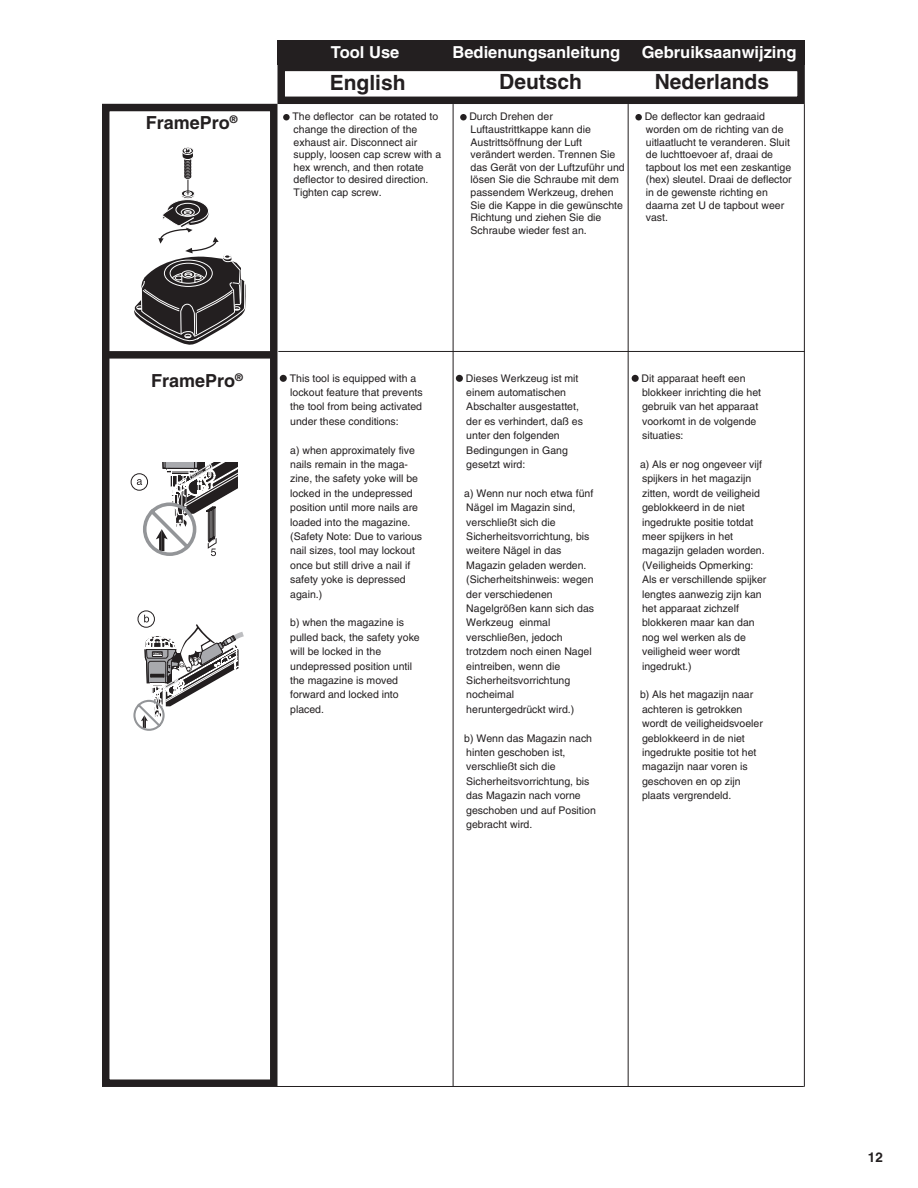
<style>
.page{position:relative;width:918px;height:1188px;background:#fff}
.page>*{position:absolute;margin:0;border:0;box-sizing:border-box;transform-origin:0 0}
.t1{font:700 21px "Helvetica LT";color:#231f20}
.t2{font:700 18px "Helvetica LT";color:#231f20}
.t3{font:700 16.5px "Helvetica LT";color:#fff}
.t4{font:700 13.5px "Helvetica LT";color:#231f20}
.t5{font:10.5px/14.4px "Helvetica LT";color:#231f20}
</style>
<div class="page">
<div style="left:102px;top:104px;width:175px;height:983px;border:7px solid #231f20"></div>
<hr style="left:804px;top:104px;width:1px;height:983px;background:#231f20">
<hr style="left:276px;top:1086px;width:528px;height:1px;background:#231f20">
<hr style="left:628px;top:104px;width:1px;height:982px;background:#231f20">
<hr style="left:453px;top:104px;width:1px;height:982px;background:#231f20">
<div style="left:109px;top:351px;width:166px;height:8px;background:#231f20"></div>
<div style="left:278px;top:40px;width:527px;height:25px;background:#231f20"></div>
<div style="left:278px;top:64px;width:527px;height:40px;border:7px solid #231f20"></div>
<hr style="left:278px;top:351px;width:527px;height:1px;background:#231f20">
<div style="left:131px;top:473px;width:17px;height:18px;border:1px solid #231f20;border-radius:50%"></div>
<svg style="left:137px;top:463px;width:101px;height:94px"></svg>
<div style="left:138px;top:611px;width:17px;height:17px;border:1px solid #231f20;border-radius:50%"></div>
<svg style="left:133px;top:615px;width:111px;height:116px"></svg>
<div style="left:280px;top:375px;width:7px;height:7px;background:#231f20;border-radius:50%"></div>
<div style="left:456px;top:375px;width:7px;height:7px;background:#231f20;border-radius:50%"></div>
<div style="left:632px;top:375px;width:7px;height:7px;background:#231f20;border-radius:50%"></div>
<div style="left:635px;top:114px;width:7px;height:6px;background:#231f20;border-radius:50%"></div>
<div style="left:283px;top:114px;width:7px;height:6px;background:#231f20;border-radius:50%"></div>
<div style="left:460px;top:114px;width:7px;height:6px;background:#231f20;border-radius:50%"></div>
<svg style="left:167px;top:200px;width:42px;height:22px"></svg>
<div style="left:167px;top:199px;width:42px;height:24px;border:1px solid #fff;border-radius:50%"></div>
<svg style="left:176px;top:203px;width:24px;height:13px"></svg>
<div style="left:176px;top:203px;width:24px;height:14px;border:1px solid #fff;border-radius:50%"></div>
<svg style="left:134px;top:207px;width:112px;height:138px"></svg>
<div style="left:181px;top:191px;width:14px;height:8px;border:1px solid #fff;border-radius:50%"></div>
<div style="left:181px;top:190px;width:14px;height:7px;border:1px solid #fff;border-radius:50%"></div>
<svg style="left:182px;top:147px;width:12px;height:49px"></svg>
<p class="t3" style="left:331px;top:42px;width:70px">Tool Use</p>
<p class="t3" style="left:453px;top:42px;width:169px">Bedienungsanleitung</p>
<p class="t3" style="left:642px;top:42px;width:156px">Gebruiksaanwijzing</p>
<p class="t2" style="left:146px;top:111px;width:93px">FramePro<sup>®</sup></p>
<p class="t1" style="left:330px;top:69px;width:77px">English</p>
<p class="t1" style="left:499px;top:68px;width:84px">Deutsch</p>
<p class="t1" style="left:655px;top:68px;width:116px">Nederlands</p>
<p class="t5" style="left:292px;top:110px;width:150px;line-height:12.6px">The deflector can be rotated to change the direction of the exhaust air. Disconnect air supply, loosen cap screw with a hex wrench, and then rotate deflector to desired direction.<br>Tighten cap screw.</p>
<p class="t5" style="left:469px;top:110px;width:157px;line-height:12.6px">Durch Drehen der<br>Luftaustrittkappe kann die<br>Austrittsöffnung der Luft verändert werden. Trennen Sie das Gerät von der Luftzuführ und lösen Sie die Schraube mit dem passendem Werkzeug, drehen<br>Sie die Kappe in die gewünschte<br>Richtung und ziehen Sie die<br>Schraube wieder fest an.</p>
<p class="t5" style="left:645px;top:110px;width:149px;line-height:12.6px">De deflector kan gedraaid worden om de richting van de uitlaatlucht te veranderen. Sluit de luchttoevoer af, draai de tapbout los met een zeskantige (hex) sleutel. Draai de deflector in de gewenste richting en daarna zet U de tapbout weer vast.</p>
<p class="t2" style="left:151px;top:370px;width:93px">FramePro<sup>®</sup></p>
<p class="t5" style="left:290px;top:371px;width:134px">This tool is equipped with a lockout feature that prevents the tool from being activated under these conditions:</p>
<p class="t5" style="left:290px;top:443px;width:133px">a) when approximately five nails remain in the maga&shy;zine, the safety yoke will be locked in the undepressed position until more nails are loaded into the magazine. (Safety Note: Due to various nail sizes, tool may lockout once but still drive a nail if safety yoke is depressed again.)</p>
<p class="t5" style="left:290px;top:616px;width:131px">b) when the magazine is pulled back, the safety yoke will be locked in the undepressed position until the magazine is moved forward and locked into placed.</p>
<p class="t5" style="left:466px;top:371px;width:119px">Dieses Werkzeug ist mit einem automatischen<br>Abschalter ausgestattet, der es verhindert, daß es unter den folgenden<br>Bedingungen in Gang gesetzt wird:</p>
<p class="t5" style="left:464px;top:486px;width:131px">a) Wenn nur noch etwa fünf<br>Nägel im Magazin sind, verschließt sich die<br>Sicherheitsvorrichtung, bis weitere Nägel in das<br>Magazin geladen werden. (Sicherheitshinweis: wegen der verschiedenen<br>Nagelgrößen kann sich das<br>Werkzeug einmal verschließen, jedoch trotzdem noch einen Nagel eintreiben, wenn die<br>Sicherheitsvorrichtung nocheimal<br>heruntergedrückt wird.)</p>
<p class="t5" style="left:464px;top:731px;width:133px">b) Wenn das Magazin nach hinten geschoben ist, verschließt sich die<br>Sicherheitsvorrichtung, bis das Magazin nach vorne geschoben und auf Position gebracht wird.</p>
<p class="t5" style="left:642px;top:371px;width:121px">Dit apparaat heeft een blokkeer inrichting die het gebruik van het apparaat voorkomt in de volgende situaties:</p>
<p class="t5" style="left:640px;top:457px;width:128px">a) Als er nog ongeveer vijf spijkers in het magazijn zitten, wordt de veiligheid geblokkeerd in de niet ingedrukte positie totdat meer spijkers in het magazijn geladen worden. (Veiligheids Opmerking:<br>Als er verschillende spijker lengtes aanwezig zijn kan het apparaat zichzelf blokkeren maar kan dan nog wel werken als de veiligheid weer wordt ingedrukt.)</p>
<p class="t5" style="left:640px;top:688px;width:124px">b) Als het magazijn naar achteren is getrokken wordt de veiligheidsvoeler geblokkeerd in de niet ingedrukte positie tot het magazijn naar voren is geschoven en op zijn plaats vergrendeld.</p>
<p class="t4" style="left:868px;top:1149px;width:16px">12</p>
</div>
